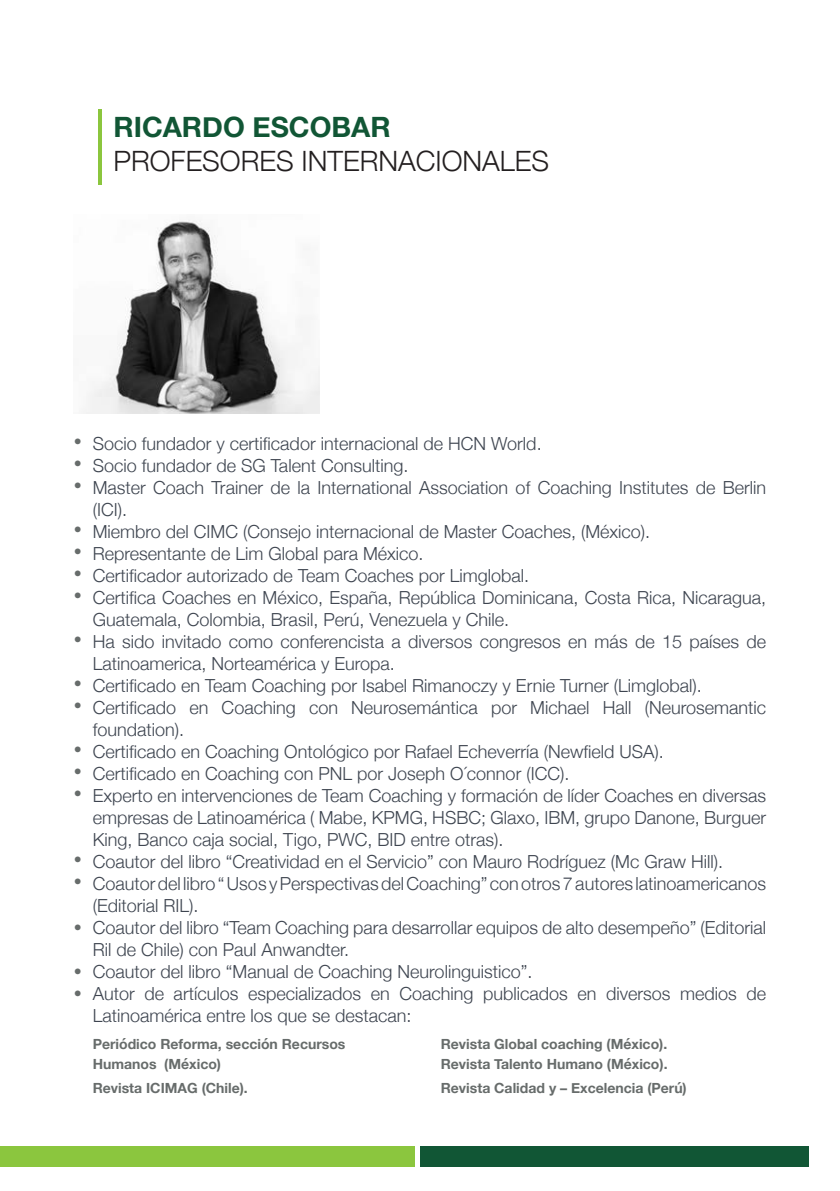
<style>
.page{position:relative;width:840px;height:1191px;background:#fff}
.page>*{position:absolute;margin:0;border:0;box-sizing:border-box;transform-origin:0 0}
.t1{font:300 28px "Helvetica Neue";color:#231f20}
.t2{font:700 28px "Helvetica Neue";color:#115635}
.Estilo_de_párrafo_3{font:300 18px/22px "Helvetica Neue";color:#3e4550}
.t3{font:100 16px "Helvetica Neue";color:#676c6b}
.Estilo_de_párrafo_vi{font:700 14px "Helvetica Neue";color:#676c6b}
</style>
<div class="page">
<img style="left:83px;top:220px;width:236px;height:194px">
<hr style="left:98px;top:110px;width:3px;height:75px;background:#8bc63e">
<div style="left:0;top:1146px;width:414px;height:20px;background:#8bc63e"></div>
<div style="left:420px;top:1146px;width:387px;height:20px;background:#115635"></div>
<p class="t2" style="left:113px;top:105px;width:278px">RICARDO ESCOBAR</p>
<p class="t1" style="left:113px;top:138px;width:437px">PROFESORES INTERNACIONALES</p>
<p class="t3" style="left:74px;top:429px;width:9px">•</p>
<p class="t3" style="left:74px;top:451px;width:9px">•</p>
<p class="t3" style="left:74px;top:473px;width:9px">•</p>
<p class="t3" style="left:74px;top:517px;width:9px">•</p>
<p class="t3" style="left:74px;top:539px;width:9px">•</p>
<p class="t3" style="left:74px;top:561px;width:9px">•</p>
<p class="t3" style="left:74px;top:583px;width:9px">•</p>
<p class="t3" style="left:74px;top:627px;width:9px">•</p>
<p class="t3" style="left:74px;top:671px;width:9px">•</p>
<p class="t3" style="left:74px;top:693px;width:9px">•</p>
<p class="t3" style="left:74px;top:737px;width:9px">•</p>
<p class="t3" style="left:74px;top:759px;width:9px">•</p>
<p class="t3" style="left:74px;top:781px;width:9px">•</p>
<p class="t3" style="left:74px;top:847px;width:9px">•</p>
<p class="t3" style="left:74px;top:869px;width:9px">•</p>
<p class="t3" style="left:74px;top:915px;width:9px">•</p>
<p class="t3" style="left:74px;top:959px;width:9px">•</p>
<p class="t3" style="left:74px;top:981px;width:9px">•</p>
<p class="Estilo_de_párrafo_3" style="left:93px;top:431px;width:450px">Socio fundador y certificador internacional de HCN World.</p>
<p class="Estilo_de_párrafo_3" style="left:93px;top:453px;width:317px">Socio fundador de SG Talent Consulting.</p>
<p class="Estilo_de_párrafo_3" style="left:93px;top:475px;width:674px">Master Coach Trainer de la International Association of Coaching Institutes de Berlin (ICI).</p>
<p class="Estilo_de_párrafo_3" style="left:93px;top:519px;width:558px">Miembro del CIMC (Consejo internacional de Master Coaches, (México).</p>
<p class="Estilo_de_párrafo_3" style="left:93px;top:541px;width:332px">Representante de Lim Global para México.</p>
<p class="Estilo_de_párrafo_3" style="left:93px;top:563px;width:438px">Certificador autorizado de Team Coaches por Limglobal.</p>
<p class="Estilo_de_párrafo_3" style="left:93px;top:585px;width:674px">Certifica Coaches en México, España, República Dominicana, Costa Rica, Nicaragua,<br>Guatemala, Colombia, Brasil, Perú, Venezuela y Chile.</p>
<p class="Estilo_de_párrafo_3" style="left:93px;top:629px;width:674px">Ha sido invitado como conferencista a diversos congresos en más de 15 países de<br>Latinoamerica, Norteamérica y Europa.</p>
<p class="Estilo_de_párrafo_3" style="left:93px;top:673px;width:610px">Certificado en Team Coaching por Isabel Rimanoczy y Ernie Turner (Limglobal).</p>
<p class="Estilo_de_párrafo_3" style="left:93px;top:695px;width:674px">Certificado en Coaching con Neurosemántica por Michael Hall (Neurosemantic foundation).</p>
<p class="Estilo_de_párrafo_3" style="left:93px;top:739px;width:572px">Certificado en Coaching Ontológico por Rafael Echeverría (Newfield USA).</p>
<p class="Estilo_de_párrafo_3" style="left:93px;top:761px;width:478px">Certificado en Coaching con PNL por Joseph O´connor (ICC).</p>
<p class="Estilo_de_párrafo_3" style="left:93px;top:783px;width:674px">Experto en intervenciones de Team Coaching y formación de líder Coaches en diversas</p>
<p class="Estilo_de_párrafo_3" style="left:93px;top:805px;width:674px">empresas de Latinoamérica ( Mabe, KPMG, HSBC; Glaxo, IBM, grupo Danone, Burguer<br>King, Banco caja social, Tigo, PWC, BID entre otras).</p>
<p class="Estilo_de_párrafo_3" style="left:93px;top:849px;width:631px">Coautor del libro “Creatividad en el Servicio” con Mauro Rodríguez (Mc Graw Hill).</p>
<p class="Estilo_de_párrafo_3" style="left:93px;top:871px;width:674px">Coautor del libro “ Usos y Perspectivas del Coaching” con otros 7 autores latinoamericanos (Editorial RIL).</p>
<p class="Estilo_de_párrafo_3" style="left:93px;top:915px;width:674px">Coautor del libro “Team Coaching para desarrollar equipos de alto desempeño” (Editorial<br>Ril de Chile) con Paul Anwandter.</p>
<p class="Estilo_de_párrafo_3" style="left:93px;top:959px;width:441px">Coautor del libro “Manual de Coaching Neurolinguistico”.</p>
<p class="Estilo_de_párrafo_3" style="left:93px;top:981px;width:674px">Autor de artículos especializados en Coaching publicados en diversos medios de<br>Latinoamérica entre los que se destacan:</p>
<p class="Estilo_de_párrafo_vi" style="left:93px;top:1032px;width:254px">Periódico Reforma, sección Recursos</p>
<p class="Estilo_de_párrafo_vi" style="left:93px;top:1052px;width:130px">Humanos (México)</p>
<p class="Estilo_de_párrafo_vi" style="left:93px;top:1076px;width:156px">Revista ICIMAG (Chile).</p>
<p class="Estilo_de_párrafo_vi" style="left:440px;top:1032px;width:228px">Revista Global coaching (México).</p>
<p class="Estilo_de_párrafo_vi" style="left:440px;top:1052px;width:228px">Revista Talento Humano (México).</p>
<p class="Estilo_de_párrafo_vi" style="left:440px;top:1076px;width:247px">Revista Calidad y – Excelencia (Perú)</p>
</div>
